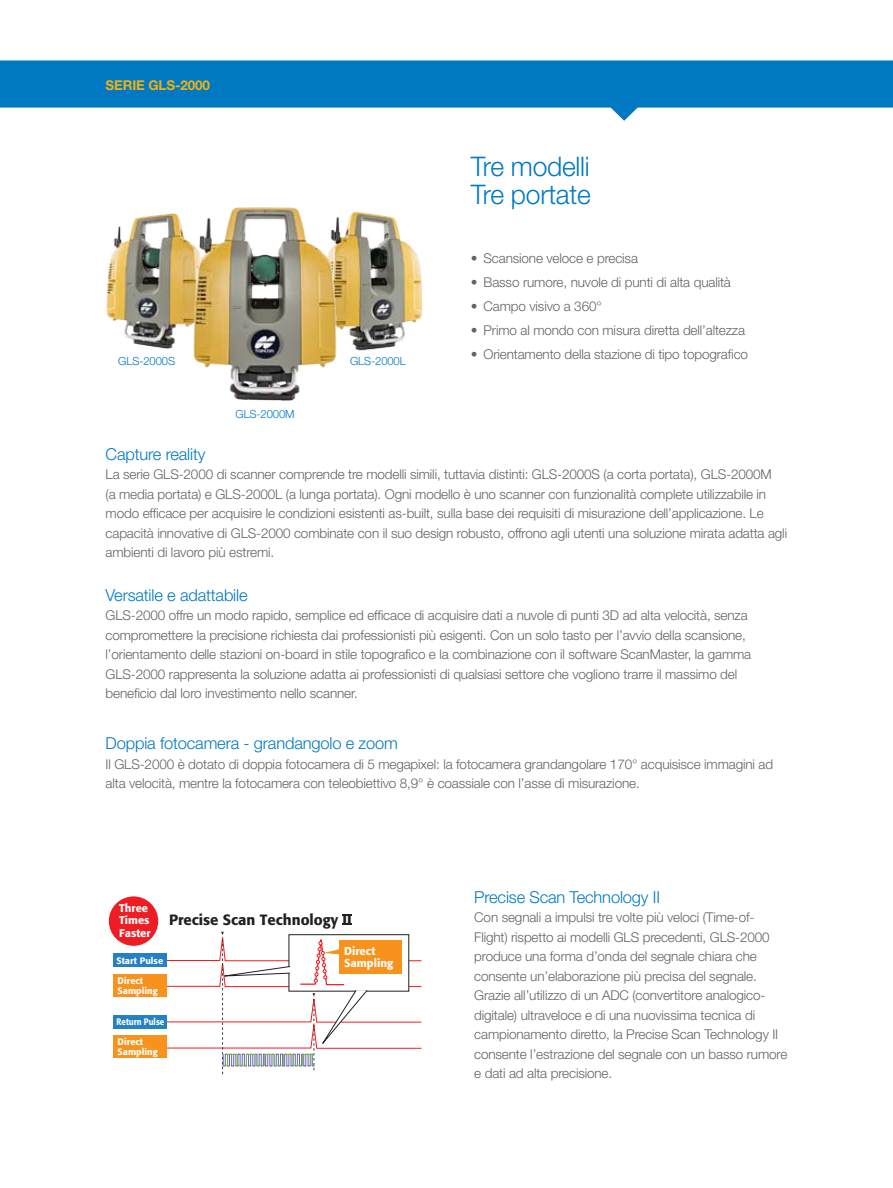
<style>
.page{position:relative;width:893px;height:1188px;background:#fff}
.page>*{position:absolute;margin:0;border:0;box-sizing:border-box;transform-origin:0 0}
.t1{font:300 27px/28.5px "Helvetica Neue LT Std";letter-spacing:-.01em;color:#0079c2}
.t2{font:300 16.5px "Helvetica Neue LT Std";letter-spacing:-.01em;color:#0079c2}
.t3{font:500 14.7px "Formata";color:#231f20}
.t4{font:300 13.5px/19.5px "Helvetica Neue LT Std";letter-spacing:-.01em;color:#636366}
.t5{font:700 13.5px "Helvetica Neue LT Std";letter-spacing:-.01em;color:#efb211}
.t6{font:300 11.25px "Helvetica Neue LT Std";letter-spacing:-.01em;color:#0079c2}
.t7{font:500 11.25px "Formata";color:#fff}
.t8{font:500 11.1px/12.3px "Formata";color:#fff}
.t9{font:500 9.3px/9.9px "Formata";color:#fff}
.t10{font:500 9.3px "Formata";color:#fff;scale:.87 1}
</style>
<div class="page">
<svg style="left:0;top:60px;width:893px;height:61px;fill:#0079c2"></svg>
<img style="left:353px;top:211px;width:70px;height:140px">
<div style="left:114px;top:974px;width:53px;height:23px;background:#f7931d"></div>
<div style="left:114px;top:954px;width:53px;height:13px;background:#2381c4"></div>
<div style="left:114px;top:1015px;width:53px;height:13px;background:#2381c4"></div>
<div style="left:114px;top:1036px;width:53px;height:22px;background:#f7931d"></div>
<div style="left:109px;top:896px;width:49px;height:50px;background:#ee1d23;border-radius:50%"></div>
<svg style="left:165px;top:924px;width:257px;height:151px"></svg>
<img style="left:106px;top:213px;width:71px;height:136px">
<img style="left:177px;top:207px;width:176px;height:194px">
<p class="t5" style="left:106px;top:77px;width:106px">SERIE GLS-2000</p>
<p class="t6" style="left:118px;top:354px;width:58px">GLS-2000S</p>
<p class="t6" style="left:350px;top:354px;width:57px">GLS-2000L</p>
<p class="t6" style="left:235px;top:407px;width:61px">GLS-2000M</p>
<h1 class="t1" style="left:471px;top:151px;width:121px">Tre modelli<br>Tre portate</h1>
<p class="t4" style="left:471px;top:249px;width:169px">• Scansione veloce e precisa</p>
<p class="t4" style="left:471px;top:273px;width:262px">• Basso rumore, nuvole di punti di alta qualità</p>
<p class="t4" style="left:471px;top:297px;width:133px">• Campo visivo a 360°</p>
<p class="t4" style="left:471px;top:321px;width:276px">• Primo al mondo con misura diretta dell’altezza</p>
<p class="t4" style="left:471px;top:345px;width:279px">• Orientamento della stazione di tipo topografico</p>
<p class="t2" style="left:106px;top:444px;width:101px">Capture reality</p>
<p class="t4" style="left:106px;top:465px;width:683px">La serie GLS-2000 di scanner comprende tre modelli simili, tuttavia distinti: GLS-2000S (a corta portata), GLS-2000M<br>(a media portata) e GLS-2000L (a lunga portata). Ogni modello è uno scanner con funzionalità complete utilizzabile in modo efficace per acquisire le condizioni esistenti as-built, sulla base dei requisiti di misurazione dell’applicazione. Le capacità innovative di GLS-2000 combinate con il suo design robusto, offrono agli utenti una soluzione mirata adatta agli ambienti di lavoro più estremi.</p>
<p class="t2" style="left:106px;top:585px;width:144px">Versatile e adattabile</p>
<p class="t4" style="left:106px;top:606px;width:647px">GLS-2000 offre un modo rapido, semplice ed efficace di acquisire dati a nuvole di punti 3D ad alta velocità, senza compromettere la precisione richiesta dai professionisti più esigenti. Con un solo tasto per l’avvio della scansione, l’orientamento delle stazioni on-board in stile topografico e la combinazione con il software ScanMaster, la gamma GLS-2000 rappresenta la soluzione adatta ai professionisti di qualsiasi settore che vogliono trarre il massimo del beneficio dal loro investimento nello scanner.</p>
<p class="t2" style="left:106px;top:734px;width:294px">Doppia fotocamera - grandangolo e zoom</p>
<p class="t4" style="left:106px;top:754px;width:669px">Il GLS-2000 è dotato di doppia fotocamera di 5 megapixel: la fotocamera grandangolare 170° acquisisce immagini ad alta velocità, mentre la fotocamera con teleobiettivo 8,9° è coassiale con l’asse di misurazione.</p>
<p class="t8" style="left:119px;top:902px;width:33px">Three<br>Times<br>Faster</p>
<p class="t3" style="left:169px;top:911px;width:184px">Precise Scan Technology II</p>
<p class="t7" style="left:344px;top:944px;width:33px">Direct</p>
<p class="t9" style="left:117px;top:956px;width:48px">Start Pulse</p>
<p class="t7" style="left:344px;top:956px;width:51px">Sampling</p>
<p class="t9" style="left:118px;top:976px;width:42px">Direct<br>Sampling</p>
<p class="t10" style="left:117px;top:1016px;width:56px">Return Pulse</p>
<p class="t9" style="left:118px;top:1037px;width:42px">Direct<br>Sampling</p>
<p class="t2" style="left:474px;top:887px;width:187px">Precise Scan Technology II</p>
<p class="t4" style="left:474px;top:907px;width:315px">Con segnali a impulsi tre volte più veloci (Time-of-Flight) rispetto ai modelli GLS precedenti, GLS-2000 produce una forma d’onda del segnale chiara che consente un’elaborazione più precisa del segnale.<br>Grazie all’utilizzo di un ADC (convertitore analogico&shy;digitale) ultraveloce e di una nuovissima tecnica di campionamento diretto, la Precise Scan Technology II consente l’estrazione del segnale con un basso rumore e dati ad alta precisione.</p>
</div>
